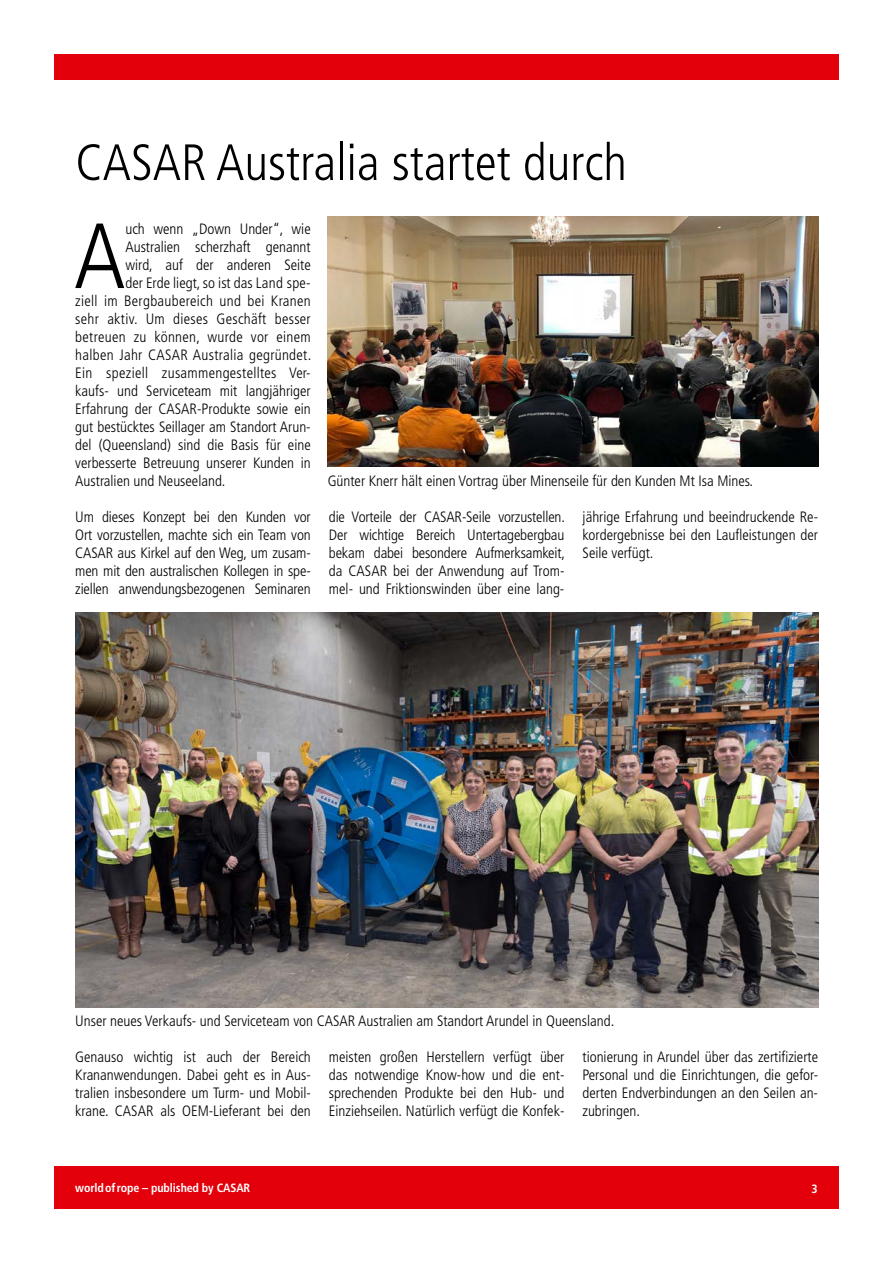
<style>
.page{position:relative;width:893px;height:1263px;background:#fff}
.page>*{position:absolute;margin:0;border:0;box-sizing:border-box;transform-origin:0 0}
.t1{font:300 condensed 92.4px "Frutiger LT Std";color:#000}
.t2{font:300 condensed 51px "Frutiger LT Std";color:#000}
.t3{font:300 condensed 15px/18px "Frutiger LT Std";color:#000;text-align:justify}
.t4{font:300 condensed 15px "Frutiger LT Std";letter-spacing:.02em;color:#000}
.t5{font:700 condensed 12px "Frutiger LT Std";letter-spacing:-.01em;color:#fff}
</style>
<div class="page">
<div style="left:54px;top:54px;width:785px;height:26px;background:#e3000b"></div>
<div style="left:54px;top:1167px;width:785px;height:42px;background:#e3000b"></div>
<img style="left:328px;top:216px;width:490px;height:250px">
<img style="left:75px;top:612px;width:743px;height:395px">
<h2 class="t2" style="left:75px;top:133px;width:553px">CASAR Australia startet durch</h2>
<h1 class="t1" style="left:74px;top:204px;width:53px">A</h1>
<p class="t3" style="left:125px;top:220px;width:187px">uch wenn „Down Under“, wie</p>
<p class="t3" style="left:125px;top:238px;width:187px">Australien scherzhaft genannt</p>
<p class="t3" style="left:125px;top:256px;width:187px">wird, auf der anderen Seite</p>
<p class="t3" style="left:125px;top:274px;width:187px">der Erde liegt, so ist das Land spe-</p>
<p class="t4" style="left:75px;top:292px;width:237px">ziell im Bergbaubereich und bei Kranen</p>
<p class="t4" style="left:75px;top:310px;width:237px">sehr aktiv. Um dieses Geschäft besser</p>
<p class="t4" style="left:75px;top:328px;width:237px">betreuen zu können, wurde vor einem</p>
<p class="t4" style="left:75px;top:346px;width:238px">halben Jahr CASAR Australia gegründet.</p>
<p class="t4" style="left:75px;top:364px;width:237px">Ein speziell zusammengestelltes Ver-</p>
<p class="t3" style="left:75px;top:382px;width:237px">kaufs- und Serviceteam mit langjähriger</p>
<p class="t3" style="left:75px;top:400px;width:237px">Erfahrung der CASAR-Produkte sowie ein</p>
<p class="t3" style="left:75px;top:418px;width:237px">gut bestücktes Seillager am Standort Arun-</p>
<p class="t3" style="left:75px;top:436px;width:237px">del (Queensland) sind die Basis für eine</p>
<p class="t3" style="left:75px;top:454px;width:237px">verbesserte Betreuung unserer Kunden in</p>
<p class="t3" style="left:75px;top:472px;width:152px">Australien und Neuseeland.</p>
<p class="t3" style="left:75px;top:508px;width:237px">Um dieses Konzept bei den Kunden vor Ort vorzustellen, machte sich ein Team von CASAR aus Kirkel auf den Weg, um zusam&shy;men mit den australischen Kollegen in spe&shy;ziellen anwendungsbezogenen Seminaren</p>
<p class="t3" style="left:329px;top:508px;width:238px">die Vorteile der CASAR-Seile vorzustellen.<br>Der wichtige Bereich Untertagebergbau bekam dabei besondere Aufmerksamkeit, da CASAR bei der Anwendung auf Trom&shy;mel- und Friktionswinden über eine lang-</p>
<p class="t3" style="left:583px;top:508px;width:237px">jährige Erfahrung und beeindruckende Re&shy;kordergebnisse bei den Laufleistungen der Seile verfügt.</p>
<p class="t3" style="left:328px;top:472px;width:427px">Günter Knerr hält einen Vortrag über Minenseile für den Kunden Mt Isa Mines.</p>
<p class="t3" style="left:75px;top:1012px;width:540px">Unser neues Verkaufs- und Serviceteam von CASAR Australien am Standort Arundel in Queensland.</p>
<p class="t3" style="left:75px;top:1048px;width:237px">Genauso wichtig ist auch der Bereich Krananwendungen. Dabei geht es in Aus&shy;tralien insbesondere um Turm- und Mobil&shy;krane. CASAR als OEM-Lieferant bei den</p>
<p class="t3" style="left:329px;top:1048px;width:237px">meisten großen Herstellern verfügt über das notwendige Know-how und die ent&shy;sprechenden Produkte bei den Hub- und Einziehseilen. Natürlich verfügt die Konfek-</p>
<p class="t3" style="left:582px;top:1048px;width:237px">tionierung in Arundel über das zertifizierte Personal und die Einrichtungen, die gefor&shy;derten Endverbindungen an den Seilen an&shy;zubringen.</p>
<p class="t5" style="left:75px;top:1181px;width:176px">worldofrope – published by CASAR</p>
<p class="t5" style="left:811px;top:1181px;width:8px">3</p>
</div>
